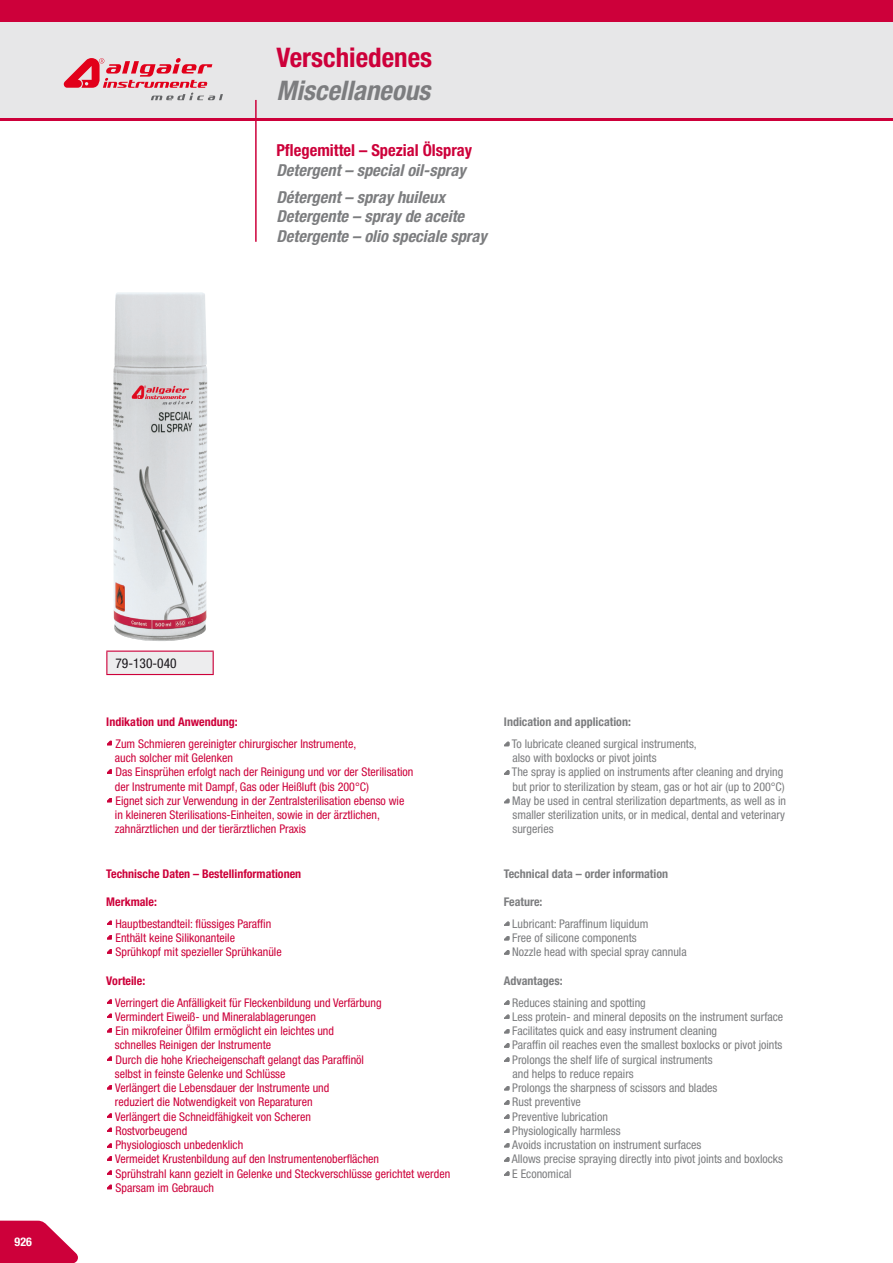
<style>
.page{position:relative;width:893px;height:1263px;background:#fff}
.page>*{position:absolute;margin:0;border:0;box-sizing:border-box;transform-origin:0 0}
.t1{font:700 condensed 27px "Helvetica Neue LT Std";color:#cd003a}
.t2{font:italic 700 condensed 27px "Helvetica Neue LT Std";color:#7c7d7f}
.t3{font:italic 700 condensed 16.5px/27px "Helvetica Neue LT Std";color:#7c7d7f}
.t4{font:700 condensed 16.5px "Helvetica Neue LT Std";color:#cd003a}
.t5{font:condensed 13.5px "Helvetica Neue LT Std";color:#1a171c}
.t6{font:condensed 12px/14.2px "Helvetica Neue LT Std";color:#cd003a}
.t7{font:condensed 12px/14.2px "Helvetica Neue LT Std";color:#7c7d7f}
.t8{font:700 condensed 12px "Helvetica Neue LT Std";color:#cd003a}
.t9{font:700 condensed 12px "Helvetica Neue LT Std";color:#7c7d7f}
.t10{font:700 condensed 12px "Helvetica Neue LT Std";color:#fff}
</style>
<div class="page">
<svg style="left:0;top:1220px;width:78px;height:43px"></svg>
<hr style="left:0;top:1262px;width:74px;height:1px;background:#cd003a">
<div style="left:0;top:21px;width:893px;height:98px;background:#e7e7e8"></div>
<div style="left:0;top:0;width:893px;height:21px;background:#cd003a"></div>
<hr style="left:0;top:119px;width:893px;height:2px;background:#cd003a">
<svg style="left:64px;top:58px;width:159px;height:42px"></svg>
<hr style="left:255px;top:100px;width:2px;height:142px;background:#cd003a">
<img style="left:113px;top:292px;width:94px;height:349px">
<div style="left:107px;top:651px;width:106px;height:23px;background:#ededee"></div>
<hr style="left:106px;top:650px;width:108px;height:2px;background:#cd003a">
<svg style="left:213px;top:652px;width:1px;height:22px"></svg>
<svg style="left:106px;top:652px;width:1px;height:22px"></svg>
<hr style="left:106px;top:674px;width:108px;height:1px;background:#cd003a">
<svg style="left:107px;top:741px;width:5px;height:4px"></svg>
<svg style="left:107px;top:769px;width:5px;height:4px"></svg>
<svg style="left:107px;top:798px;width:5px;height:4px"></svg>
<svg style="left:107px;top:921px;width:5px;height:4px"></svg>
<svg style="left:107px;top:935px;width:5px;height:4px"></svg>
<svg style="left:107px;top:949px;width:5px;height:4px"></svg>
<svg style="left:107px;top:1000px;width:5px;height:4px"></svg>
<svg style="left:107px;top:1014px;width:5px;height:4px"></svg>
<svg style="left:107px;top:1028px;width:5px;height:4px"></svg>
<svg style="left:107px;top:1057px;width:5px;height:4px"></svg>
<svg style="left:107px;top:1085px;width:5px;height:4px"></svg>
<svg style="left:107px;top:1114px;width:5px;height:4px"></svg>
<svg style="left:107px;top:1128px;width:5px;height:4px"></svg>
<svg style="left:107px;top:1144px;width:5px;height:4px"></svg>
<svg style="left:107px;top:1156px;width:5px;height:4px"></svg>
<svg style="left:107px;top:1171px;width:5px;height:4px"></svg>
<svg style="left:107px;top:1185px;width:5px;height:4px"></svg>
<svg style="left:504px;top:742px;width:5px;height:4px"></svg>
<svg style="left:504px;top:770px;width:5px;height:4px"></svg>
<svg style="left:504px;top:799px;width:5px;height:4px"></svg>
<svg style="left:504px;top:922px;width:5px;height:4px"></svg>
<svg style="left:504px;top:936px;width:5px;height:4px"></svg>
<svg style="left:504px;top:950px;width:5px;height:4px"></svg>
<svg style="left:504px;top:1000px;width:5px;height:5px"></svg>
<svg style="left:504px;top:1015px;width:5px;height:4px"></svg>
<svg style="left:504px;top:1029px;width:5px;height:4px"></svg>
<svg style="left:504px;top:1043px;width:5px;height:4px"></svg>
<svg style="left:504px;top:1057px;width:5px;height:5px"></svg>
<svg style="left:504px;top:1086px;width:5px;height:4px"></svg>
<svg style="left:504px;top:1100px;width:5px;height:4px"></svg>
<svg style="left:504px;top:1114px;width:5px;height:5px"></svg>
<svg style="left:504px;top:1129px;width:5px;height:4px"></svg>
<svg style="left:504px;top:1143px;width:5px;height:4px"></svg>
<svg style="left:504px;top:1157px;width:5px;height:4px"></svg>
<svg style="left:504px;top:1171px;width:5px;height:5px"></svg>
<h1 class="t1" style="left:276px;top:41px;width:157px">Verschiedenes</h1>
<h1 class="t2" style="left:276px;top:74px;width:155px">Miscellaneous</h1>
<h2 class="t4" style="left:276px;top:140px;width:197px">Pflegemittel – Spezial Ölspray</h2>
<h2 class="t3" style="left:276px;top:157px;width:191px">Detergent – special oil-spray<br>Détergent – spray huileux</h2>
<h2 class="t3" style="left:276px;top:207px;width:212px;line-height:19.5px">Detergente – spray de aceite<br>Detergente – olio speciale spray</h2>
<p class="t10" style="left:15px;top:1234px;width:19px">926</p>
<p class="t5" style="left:115px;top:655px;width:63px">79-130-040</p>
<p class="t8" style="left:106px;top:715px;width:133px">Indikation und Anwendung:</p>
<p class="t6" style="left:115px;top:736px;width:300px">Zum Schmieren gereinigter chirurgischer Instrumente,<br>auch solcher mit Gelenken<br>Das Einsprühen erfolgt nach der Reinigung und vor der Sterilisation der Instrumente mit Dampf, Gas oder Heißluft (bis 200°C)<br>Eignet sich zur Verwendung in der Zentralsterilisation ebenso wie in kleineren Sterilisations-Einheiten, sowie in der ärztlichen, zahnärztlichen und der tierärztlichen Praxis</p>
<p class="t8" style="left:106px;top:866px;width:196px">Technische Daten – Bestellinformationen</p>
<p class="t8" style="left:106px;top:894px;width:52px">Merkmale:</p>
<p class="t6" style="left:115px;top:916px;width:168px">Hauptbestandteil: flüssiges Paraffin<br>Enthält keine Silikonanteile<br>Sprühkopf mit spezieller Sprühkanüle</p>
<p class="t8" style="left:106px;top:973px;width:40px">Vorteile:</p>
<p class="t6" style="left:115px;top:995px;width:337px">Verringert die Anfälligkeit für Fleckenbildung und Verfärbung<br>Vermindert Eiweiß- und Mineralablagerungen<br>Ein mikrofeiner Ölfilm ermöglicht ein leichtes und<br>schnelles Reinigen der Instrumente<br>Durch die hohe Kriecheigenschaft gelangt das Paraffinöl<br>selbst in feinste Gelenke und Schlüsse<br>Verlängert die Lebensdauer der Instrumente und<br>reduziert die Notwendigkeit von Reparaturen<br>Verlängert die Schneidfähigkeit von Scheren<br>Rostvorbeugend<br>Physiologiosch unbedenklich<br>Vermeidet Krustenbildung auf den Instrumentenoberflächen<br>Sprühstrahl kann gezielt in Gelenke und Steckverschlüsse gerichtet werden Sparsam im Gebrauch</p>
<p class="t9" style="left:504px;top:715px;width:128px">Indication and application:</p>
<p class="t7" style="left:512px;top:736px;width:276px">To lubricate cleaned surgical instruments,<br>also with boxlocks or pivot joints<br>The spray is applied on instruments after cleaning and drying but prior to sterilization by steam, gas or hot air (up to 200°C)<br>May be used in central sterilization departments, as well as in smaller sterilization units, or in medical, dental and veterinary surgeries</p>
<p class="t9" style="left:504px;top:866px;width:166px">Technical data – order information</p>
<p class="t9" style="left:504px;top:894px;width:40px">Feature:</p>
<p class="t7" style="left:512px;top:916px;width:176px">Lubricant: Paraffinum liquidum<br>Free of silicone components<br>Nozzle head with special spray cannula</p>
<p class="t9" style="left:504px;top:973px;width:60px">Advantages:</p>
<p class="t7" style="left:512px;top:995px;width:273px">Reduces staining and spotting<br>Less protein- and mineral deposits on the instrument surface Facilitates quick and easy instrument cleaning<br>Paraffin oil reaches even the smallest boxlocks or pivot joints Prolongs the shelf life of surgical instruments<br>and helps to reduce repairs<br>Prolongs the sharpness of scissors and blades<br>Rust preventive<br>Preventive lubrication<br>Physiologically harmless<br>Avoids incrustation on instrument surfaces<br>Allows precise spraying directly into pivot joints and boxlocks E Economical</p>
</div>
